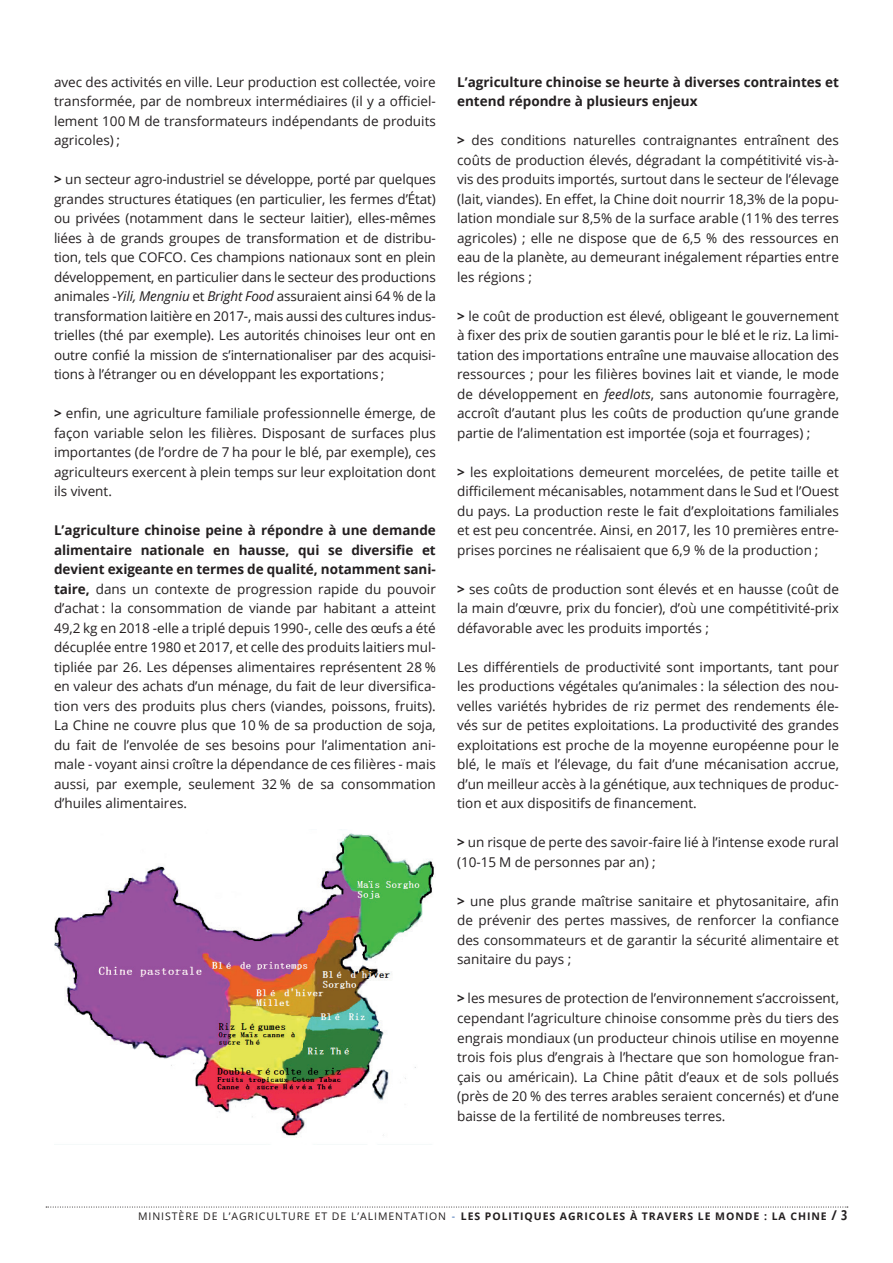
<style>
.page{position:relative;width:893px;height:1263px;background:#fff}
.page>*{position:absolute;margin:0;border:0;box-sizing:border-box;transform-origin:0 0}
.Texte{font:13.5px/19.5px "Open Sans";color:#231f20;text-align:justify}
.Texte-2{font:700 13.5px/19.5px "Open Sans";color:#231f20}
.t1{font:700 10.5px "Open Sans";letter-spacing:.09em;color:#231f20}
.s1{font-weight:700}
.s2{font-style:italic}
.s3{font-weight:400}
.s4{font-weight:400;color:#2d60ad}
.s5{font-stretch:condensed;font-size:13.5px}
</style>
<div class="page">
<svg style="left:46px;top:1207px;width:802px;height:1px"></svg>
<img style="left:54px;top:829px;width:380px;height:316px">
<p class="Texte" style="left:54px;top:72px;width:383px">avec des activités en ville. Leur production est collectée, voire transformée, par de nombreux intermédiaires (il y a officiel&shy;lement 100 M de transformateurs indépendants de produits agricoles) ;</p>
<p class="Texte" style="left:54px;top:169px;width:383px"><span class="s1">&gt;</span> un secteur agro-industriel se développe, porté par quelques grandes structures étatiques (en particulier, les fermes d’État) ou privées (notamment dans le secteur laitier), elles-mêmes liées à de grands groupes de transformation et de distribu&shy;tion, tels que COFCO. Ces champions nationaux sont en plein développement, en particulier dans le secteur des productions animales -<span class="s2">Yili, Mengniu</span> et <span class="s2">Bright Food</span> assuraient ainsi 64 % de la transformation laitière en 2017-, mais aussi des cultures indus&shy;trielles (thé par exemple). Les autorités chinoises leur ont en outre confié la mission de s’internationaliser par des acquisi&shy;tions à l’étranger ou en développant les exportations ;</p>
<p class="Texte" style="left:54px;top:403px;width:383px"><span class="s1">&gt;</span> enfin, une agriculture familiale professionnelle émerge, de façon variable selon les filières. Disposant de surfaces plus importantes (de l’ordre de 7 ha pour le blé, par exemple), ces agriculteurs exercent à plein temps sur leur exploitation dont ils vivent.</p>
<p class="Texte" style="left:54px;top:520px;width:383px"><span class="s1">L’agriculture chinoise peine à répondre à une demande alimentaire nationale en hausse, qui se diversifie et devient exigeante en termes de qualité, notamment sani&shy;taire,</span> dans un contexte de progression rapide du pouvoir d’achat : la consommation de viande par habitant a atteint 49,2 kg en 2018 -elle a triplé depuis 1990-, celle des œufs a été décuplée entre 1980 et 2017, et celle des produits laitiers mul&shy;tipliée par 26. Les dépenses alimentaires représentent 28 % en valeur des achats d’un ménage, du fait de leur diversifica&shy;tion vers des produits plus chers (viandes, poissons, fruits).<br>La Chine ne couvre plus que 10 % de sa production de soja, du fait de l’envolée de ses besoins pour l’alimentation ani&shy;male - voyant ainsi croître la dépendance de ces filières - mais aussi, par exemple, seulement 32 % de sa consommation d’huiles alimentaires.</p>
<p class="Texte-2" style="left:457px;top:72px;width:383px">L’agriculture chinoise se heurte à diverses contraintes et entend répondre à plusieurs enjeux</p>
<p class="Texte" style="left:457px;top:130px;width:383px"><span class="s1">&gt;</span> des conditions naturelles contraignantes entraînent des coûts de production élevés, dégradant la compétitivité vis-à&shy;vis des produits importés, surtout dans le secteur de l’élevage (lait, viandes). En effet, la Chine doit nourrir 18,3% de la popu&shy;lation mondiale sur 8,5% de la surface arable (11% des terres agricoles) ; elle ne dispose que de 6,5 % des ressources en eau de la planète, au demeurant inégalement réparties entre les régions ;</p>
<p class="Texte" style="left:457px;top:306px;width:383px"><span class="s1">&gt;</span> le coût de production est élevé, obligeant le gouvernement à fixer des prix de soutien garantis pour le blé et le riz. La limi&shy;tation des importations entraîne une mauvaise allocation des ressources ; pour les filières bovines lait et viande, le mode de développement en <span class="s2">feedlots</span>, sans autonomie fourragère, accroît d’autant plus les coûts de production qu’une grande partie de l’alimentation est importée (soja et fourrages) ;</p>
<p class="Texte" style="left:457px;top:462px;width:383px"><span class="s1">&gt;</span> les exploitations demeurent morcelées, de petite taille et difficilement mécanisables, notamment dans le Sud et l’Ouest du pays. La production reste le fait d’exploitations familiales et est peu concentrée. Ainsi, en 2017, les 10 premières entre&shy;prises porcines ne réalisaient que 6,9 % de la production ;</p>
<p class="Texte" style="left:457px;top:579px;width:383px"><span class="s1">&gt;</span> ses coûts de production sont élevés et en hausse (coût de la main d’œuvre, prix du foncier), d’où une compétitivité-prix défavorable avec les produits importés ;</p>
<p class="Texte" style="left:457px;top:657px;width:383px">Les différentiels de productivité sont importants, tant pour les productions végétales qu’animales : la sélection des nou&shy;velles variétés hybrides de riz permet des rendements éle&shy;vés sur de petites exploitations. La productivité des grandes exploitations est proche de la moyenne européenne pour le blé, le maïs et l’élevage, du fait d’une mécanisation accrue, d’un meilleur accès à la génétique, aux techniques de produc&shy;tion et aux dispositifs de financement.</p>
<p class="Texte" style="left:457px;top:832px;width:383px"><span class="s1">&gt;</span> un risque de perte des savoir-faire lié à l’intense exode rural (10-15 M de personnes par an) ;</p>
<p class="Texte" style="left:457px;top:891px;width:383px"><span class="s1">&gt;</span> une plus grande maîtrise sanitaire et phytosanitaire, afin de prévenir des pertes massives, de renforcer la confiance des consommateurs et de garantir la sécurité alimentaire et sanitaire du pays ;</p>
<p class="Texte" style="left:457px;top:988px;width:383px"><span class="s1">&gt;</span> les mesures de protection de l’environnement s’accroissent, cependant l’agriculture chinoise consomme près du tiers des engrais mondiaux (un producteur chinois utilise en moyenne trois fois plus d’engrais à l’hectare que son homologue fran&shy;çais ou américain). La Chine pâtit d’eaux et de sols pollués (près de 20 % des terres arables seraient concernés) et d’une baisse de la fertilité de nombreuses terres.</p>
<p class="t1" style="left:138px;top:1209px;width:711px"><span class="s3">MINISTÈRE DE L’AGRICULTURE ET DE L’ALIMENTATION</span> <span class="s4">-</span> LES POLITIQUES AGRICOLES À TRAVERS LE MONDE : LA CHINE <span class="s5">/ 3</span></p>
</div>
